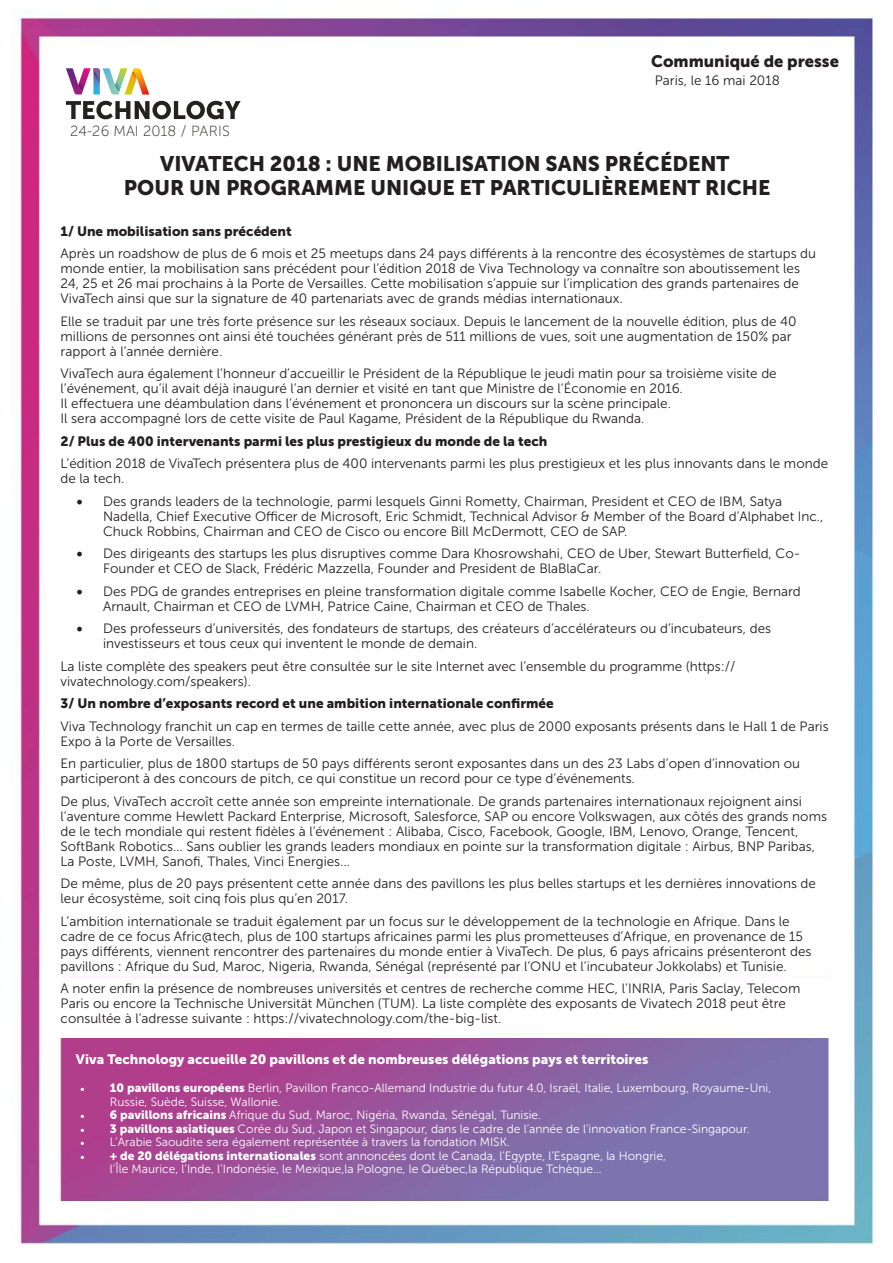
<style>
.page{position:relative;width:893px;height:1263px;background:#fff}
.page>*{position:absolute;margin:0;border:0;box-sizing:border-box;transform-origin:0 0}
.t1{font:21px/24px "Museo Sans 900";color:#231f20;text-align:center}
.t2{font:16.5px "Museo Sans 900";color:#231f20}
.t3{font:14.7px "Museo Sans 100";letter-spacing:.02em;color:#242220}
.t4{font:13.5px/15px "Museo Sans 300";color:#231f20}
.t5{font:13.5px "Museo Sans 900";color:#231f20}
.t6{font:13.5px "Museo Sans 900";color:#fff}
.t7{font:12px/13.5px "Museo Sans 300";color:#fff}
.s1{font-family:"Minion Pro";font-size:18px}
.s2{font-family:"Minion Pro"}
.s3{font-family:"Museo Sans 900"}
</style>
<div class="page">
<img style="left:12px;top:11px;width:864px;height:1234px">
<img style="left:66px;top:68px;width:83px;height:27px">
<svg style="left:66px;top:101px;width:175px;height:18px"></svg>
<div style="left:54px;top:978px;width:775px;height:59px;background:#fff"></div>
<p class="t2" style="left:651px;top:51px;width:189px">Communiqué de presse</p>
<p class="t3" style="left:70px;top:123px;width:161px">24-26 MAI 2018 / PARIS</p>
<p class="t4" style="left:655px;top:72px;width:126px">Paris, le 16 mai 2018</p>
<h1 class="t1" style="left:124px;top:152px;width:648px">VIVATECH 2018 : UNE MOBILISATION SANS PRÉCÉDENT<br>POUR UN PROGRAMME UNIQUE ET PARTICULIÈREMENT RICHE</h1>
<p class="t5" style="left:61px;top:223px;width:233px">1/ Une mobilisation sans précédent</p>
<p class="t4" style="left:61px;top:246px;width:757px">Après un roadshow de plus de 6 mois et 25 meetups dans 24 pays différents à la rencontre des écosystèmes de startups du monde entier, la mobilisation sans précédent pour l’édition 2018 de Viva Technology va connaître son aboutissement les 24, 25 et 26 mai prochains à la Porte de Versailles. Cette mobilisation s’appuie sur l’implication des grands partenaires de VivaTech ainsi que sur la signature de 40 partenariats avec de grands médias internationaux.</p>
<p class="t4" style="left:61px;top:314px;width:737px">Elle se traduit par une très forte présence sur les réseaux sociaux. Depuis le lancement de la nouvelle édition, plus de 40 millions de personnes ont ainsi été touchées générant près de 511 millions de vues, soit une augmentation de 150% par rapport à l’année dernière.</p>
<p class="t4" style="left:61px;top:366px;width:718px">VivaTech aura également l’honneur d’accueillir le Président de la République le jeudi matin pour sa troisième visite de l’événement, qu’il avait déjà inauguré l’an dernier et visité en tant que Ministre de l’Économie en 2016.<br>Il effectuera une déambulation dans l’événement et prononcera un discours sur la scène principale.<br>Il sera accompagné lors de cette visite de Paul Kagame, Président de la République du Rwanda.</p>
<p class="t5" style="left:61px;top:433px;width:488px">2/ Plus de 400 intervenants parmi les plus prestigieux du monde de la tech</p>
<p class="t4" style="left:61px;top:456px;width:769px">L’édition 2018 de VivaTech présentera plus de 400 intervenants parmi les plus prestigieux et les plus innovants dans le monde de la tech.</p>
<p class="t4" style="left:103px;top:494px;width:722px;text-indent:-27px"><span class="s1">•</span> Des grands leaders de la technologie, parmi lesquels Ginni Rometty, Chairman, President et CEO de IBM, Satya<br>Nadella, Chief Executive Officer de Microsoft, Eric Schmidt, Technical Advisor &amp; Member of the Board d’Alphabet Inc.,<br>Chuck Robbins, Chairman and CEO de Cisco ou encore Bill McDermott, CEO de SAP.</p>
<p class="t4" style="left:103px;top:546px;width:699px;text-indent:-27px"><span class="s1">•</span> Des dirigeants des startups les plus disruptives comme Dara Khosrowshahi, CEO de Uber, Stewart Butterfield, Co-<br>Founder et CEO de Slack, Frédéric Mazzella, Founder and President de BlaBlaCar.</p>
<p class="t4" style="left:103px;top:584px;width:699px;text-indent:-27px"><span class="s1">•</span> Des PDG de grandes entreprises en pleine transformation digitale comme Isabelle Kocher, CEO de Engie, Bernard<br>Arnault, Chairman et CEO de LVMH, Patrice Caine, Chairman et CEO de Thales.</p>
<p class="t4" style="left:103px;top:621px;width:670px;text-indent:-27px"><span class="s1">•</span> Des professeurs d’universités, des fondateurs de startups, des créateurs d’accélérateurs ou d’incubateurs, des investisseurs et tous ceux qui inventent le monde de demain.</p>
<p class="t4" style="left:61px;top:659px;width:676px">La liste complète des speakers peut être consultée sur le site Internet avec l’ensemble du programme (https:// vivatechnology.com/speakers).</p>
<p class="t5" style="left:61px;top:696px;width:495px">3/ Un nombre d’exposants record et une ambition internationale confirmée</p>
<p class="t4" style="left:61px;top:719px;width:769px">Viva Technology franchit un cap en termes de taille cette année, avec plus de 2000 exposants présents dans le Hall 1 de Paris<br>Expo à la Porte de Versailles.</p>
<p class="t4" style="left:61px;top:756px;width:741px">En particulier, plus de 1800 startups de 50 pays différents seront exposantes dans un des 23 Labs d’open d’innovation ou participeront à des concours de pitch, ce qui constitue un record pour ce type d’événements.</p>
<p class="t4" style="left:61px;top:794px;width:768px">De plus, VivaTech accroît cette année son empreinte internationale. De grands partenaires internationaux rejoignent ainsi l’aventure comme Hewlett Packard Enterprise, Microsoft, Salesforce, SAP ou encore Volkswagen, aux côtés des grands noms de le tech mondiale qui restent fidèles à l’événement : Alibaba, Cisco, Facebook, Google, IBM, Lenovo, Orange, Tencent, SoftBank Robotics… Sans oublier les grands leaders mondiaux en pointe sur la transformation digitale : Airbus, BNP Paribas, La Poste, LVMH, Sanofi, Thales, Vinci Energies...</p>
<p class="t4" style="left:61px;top:876px;width:757px">De même, plus de 20 pays présentent cette année dans des pavillons les plus belles startups et les dernières innovations de leur écosystème, soit cinq fois plus qu’en 2017.</p>
<p class="t4" style="left:61px;top:914px;width:752px">L’ambition internationale se traduit également par un focus sur le développement de la technologie en Afrique. Dans le cadre de ce focus Afric@tech, plus de 100 startups africaines parmi les plus prometteuses d’Afrique, en provenance de 15 pays différents, viennent rencontrer des partenaires du monde entier à VivaTech. De plus, 6 pays africains présenteront des pavillons : Afrique du Sud, Maroc, Nigeria, Rwanda, Sénégal (représenté par l’ONU et l’incubateur Jokkolabs) et Tunisie.</p>
<p class="t4" style="left:61px;top:981px;width:741px">A noter enfin la présence de nombreuses universités et centres de recherche comme HEC, l’INRIA, Paris Saclay, Telecom<br>Paris ou encore la Technische Universität München (TUM). La liste complète des exposants de Vivatech 2018 peut être consultée à l’adresse suivante : https://vivatechnology.com/the-big-list.</p>
<p class="t6" style="left:76px;top:1051px;width:574px">Viva Technology accueille 20 pavillons et de nombreuses délégations pays et territoires</p>
<p class="t7" style="left:110px;top:1081px;width:663px;text-indent:-30px"><span class="s2">•</span> <span class="s3">10 pavillons européens</span> Berlin, Pavillon Franco-Allemand Industrie du futur 4.0, Israël, Italie, Luxembourg, Royaume-Uni,<br>Russie, Suède, Suisse, Wallonie.</p>
<p class="t7" style="left:80px;top:1108px;width:462px"><span class="s2">•</span> <span class="s3">6 pavillons africains</span> Afrique du Sud, Maroc, Nigéria, Rwanda, Sénégal, Tunisie.</p>
<p class="t7" style="left:80px;top:1122px;width:671px"><span class="s2">•</span> <span class="s3">3 pavillons asiatiques</span> Corée du Sud, Japon et Singapour, dans le cadre de l’année de l’innovation France-Singapour.</p>
<p class="t7" style="left:80px;top:1135px;width:431px"><span class="s2">•</span> L’Arabie Saoudite sera également représentée à travers la fondation MISK.</p>
<p class="t7" style="left:110px;top:1149px;width:557px;text-indent:-30px"><span class="s2">•</span> <span class="s3">+ de 20 délégations internationales</span> sont annoncées dont le Canada, l’Egypte, l’Espagne, la Hongrie, l’Île Maurice, l’Inde, l’Indonésie, le Mexique,la Pologne, le Québec,la République Tchèque…</p>
</div>
